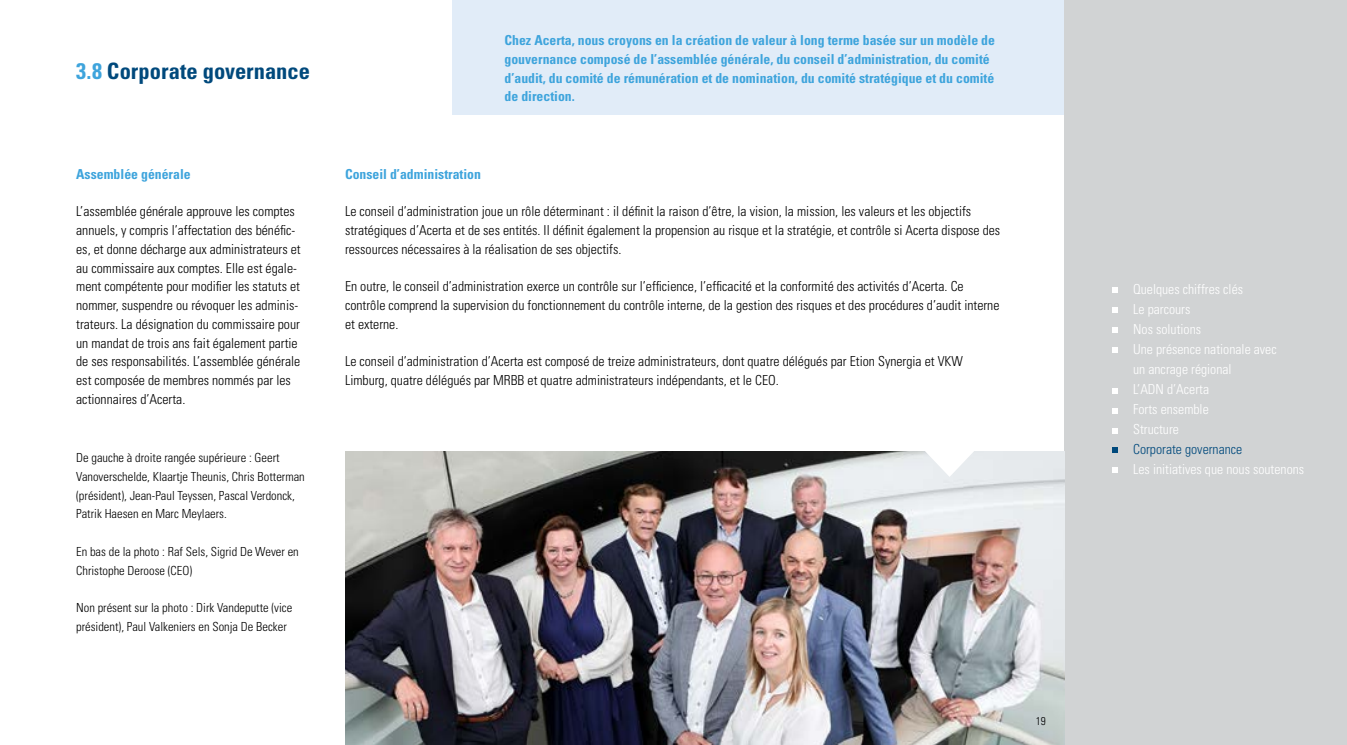
<style>
.page{position:relative;width:1347px;height:745px;background:#fff}
.page>*{position:absolute;margin:0;border:0;box-sizing:border-box;transform-origin:0 0}
.t1{font:700 condensed 22.5px "Univers LT Std";color:#00497c}
.t2{font:300 condensed 13.75px/18.8px "Univers LT Std";color:#000}
.t3{font:700 condensed 13.75px/18.8px "Univers LT Std";color:#3ea4dc}
.t4{font:300 condensed 13.75px/20px "Univers LT Std";color:#fff}
.t5{font:300 condensed 13.75px "Univers LT Std";color:#00497c}
.t6{font:300 condensed 12.5px/18.8px "Univers LT Std";color:#000}
.t7{font:300 condensed 11.25px "Univers LT Std";color:#000}
.s1{color:#3ea4dc}
</style>
<div class="page">
<div style="left:1064px;top:0;width:282px;height:744px;background:#d1d3d4"></div>
<img style="left:345px;top:451px;width:719px;height:293px">
<svg style="left:917px;top:451px;width:64px;height:25px"></svg>
<div style="left:452px;top:0;width:612px;height:114px;background:#e1ecf8"></div>
<svg style="left:1112px;top:287px;width:5px;height:5px"></svg>
<svg style="left:1112px;top:307px;width:5px;height:5px"></svg>
<svg style="left:1112px;top:327px;width:5px;height:5px"></svg>
<svg style="left:1112px;top:347px;width:5px;height:5px"></svg>
<svg style="left:1112px;top:388px;width:5px;height:5px"></svg>
<svg style="left:1112px;top:408px;width:5px;height:5px"></svg>
<svg style="left:1112px;top:428px;width:5px;height:5px"></svg>
<svg style="left:1112px;top:447px;width:5px;height:5px"></svg>
<svg style="left:1112px;top:467px;width:5px;height:5px"></svg>
<h1 class="t1" style="left:76px;top:57px;width:235px"><span class="s1">3.8</span> Corporate governance</h1>
<p class="t3" style="left:76px;top:164px;width:116px">Assemblée générale</p>
<p class="t2" style="left:76px;top:202px;width:226px">L’assemblée générale approuve les comptes annuels, y compris l’affectation des bénéfic&shy;es, et donne décharge aux administrateurs et au commissaire aux comptes. Elle est égale&shy;ment compétente pour modifier les statuts et nommer, suspendre ou révoquer les adminis&shy;trateurs. La désignation du commissaire pour un mandat de trois ans fait également partie de ses responsabilités. L’assemblée générale est composée de membres nommés par les actionnaires d’Acerta.</p>
<p class="t6" style="left:76px;top:448px;width:230px">De gauche à droite rangée supérieure : Geert Vanoverschelde, Klaartje Theunis, Chris Botterman (président), Jean-Paul Teyssen, Pascal Verdonck, Patrik Haesen en Marc Meylaers.</p>
<p class="t6" style="left:76px;top:541px;width:224px">En bas de la photo : Raf Sels, Sigrid De Wever en<br>Christophe Deroose (CEO)</p>
<p class="t6" style="left:76px;top:598px;width:218px">Non présent sur la photo : Dirk Vandeputte (vice président), Paul Valkeniers en Sonja De Becker</p>
<p class="t3" style="left:504px;top:31px;width:492px">Chez Acerta, nous croyons en la création de valeur à long terme basée sur un modèle de gouvernance composé de l’assemblée générale, du conseil d’administration, du comité d’audit, du comité de rémunération et de nomination, du comité stratégique et du comité de direction.</p>
<p class="t3" style="left:345px;top:164px;width:137px">Conseil d’administration</p>
<p class="t2" style="left:345px;top:202px;width:657px">Le conseil d’administration joue un rôle déterminant : il définit la raison d’être, la vision, la mission, les valeurs et les objectifs stratégiques d’Acerta et de ses entités. Il définit également la propension au risque et la stratégie, et contrôle si Acerta dispose des ressources nécessaires à la réalisation de ses objectifs.</p>
<p class="t2" style="left:345px;top:277px;width:656px">En outre, le conseil d’administration exerce un contrôle sur l’efficience, l’efficacité et la conformité des activités d’Acerta. Ce contrôle comprend la supervision du fonctionnement du contrôle interne, de la gestion des risques et des procédures d’audit interne et externe.</p>
<p class="t2" style="left:345px;top:352px;width:619px">Le conseil d’administration d’Acerta est composé de treize administrateurs, dont quatre délégués par Etion Synergia et VKW<br>Limburg, quatre délégués par MRBB et quatre administrateurs indépendants, et le CEO.</p>
<p class="t7" style="left:1035px;top:713px;width:11px">19</p>
<p class="t4" style="left:1133px;top:279px;width:145px">Quelques chiffres clés<br>Le parcours<br>Nos solutions<br>Une présence nationale avec un ancrage régional<br>L’ADN d’Acerta<br>Forts ensemble<br>Structure</p>
<p class="t5" style="left:1133px;top:440px;width:111px">Corporate governance</p>
<p class="t4" style="left:1133px;top:459px;width:173px">Les initiatives que nous soutenons</p>
</div>
